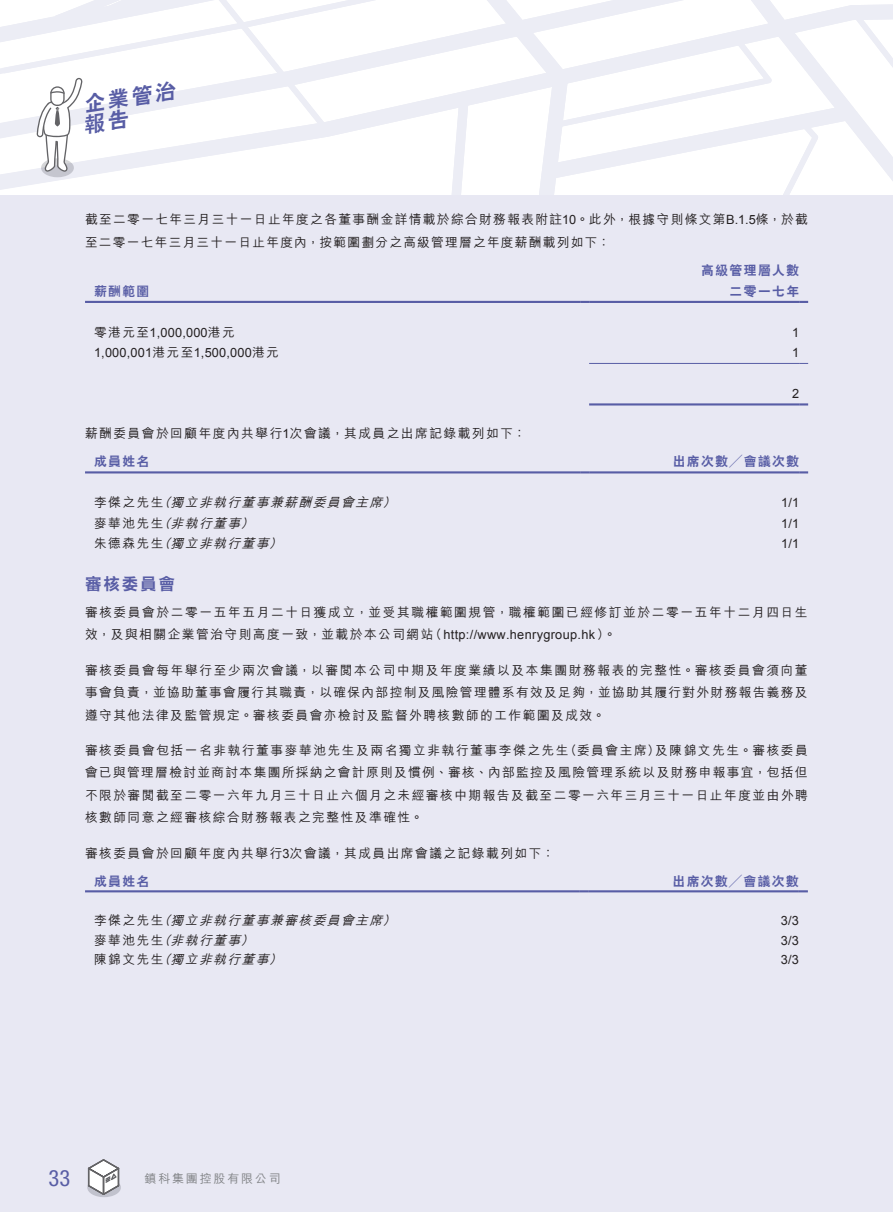
<style>
.page{position:relative;width:893px;height:1212px;background:#fff}
.page>*{position:absolute;margin:0;border:0;box-sizing:border-box;transform-origin:0 0}
.t1{font:condensed 22.5px "Helvetica Neue LT Std";color:#585da5}
.t2{font:800 21px/21.1px "C Hei 2 HK";color:#585da5}
._04___H2{font:800 16.5px "C Hei 2 HK";letter-spacing:.115em;color:#585da5}
._01_Body_Text{font:500 12.75px/22.5px "M Hei HK";letter-spacing:.115em;color:#231f20}
._15_Table_Stub{font:italic 500 12.75px "M Hei HK";color:#231f20}
._15_Table_Stub-2{font:12.75px "Arial";letter-spacing:.015em;color:#231f20}
._31_table_tab_6pt{font:800 12.75px "C Hei 2 HK";letter-spacing:.115em;color:#585da5}
._15_Table_Stub-3{font:500 12.75px "M Hei HK";letter-spacing:.115em;color:#231f20}
._31_table_tab_6pt-2{font:12.75px "Arial";color:#231f20}
._15_Table_Stub-4{font:800 12.75px "C Hei 2 HK";letter-spacing:.115em;color:#585da5}
.t3{font:500 12px "M Hei HK";letter-spacing:.15em;color:#808285}
.s1{font-family:"Arial";font-weight:400}
.s2{font-family:"M Hei HK";font-weight:500}
</style>
<div class="page">
<svg style="left:0;top:0;width:893px;height:196px"></svg>
<div style="left:0;top:196px;width:893px;height:1016px;background:#e8e8f3"></div>
<svg style="left:87px;top:1159px;width:34px;height:38px"></svg>
<svg style="left:37px;top:78px;width:45px;height:99px"></svg>
<hr style="left:85px;top:301px;width:495px;height:2px;background:#585da5">
<svg style="left:580px;top:301px;width:9px;height:2px"></svg>
<hr style="left:589px;top:301px;width:210px;height:2px;background:#585da5">
<svg style="left:799px;top:301px;width:9px;height:2px"></svg>
<hr style="left:589px;top:403px;width:210px;height:2px;background:#585da5">
<svg style="left:799px;top:403px;width:9px;height:2px"></svg>
<hr style="left:589px;top:363px;width:210px;height:1px;background:#585da5">
<hr style="left:85px;top:471px;width:495px;height:2px;background:#585da5">
<svg style="left:580px;top:471px;width:9px;height:2px"></svg>
<hr style="left:589px;top:471px;width:210px;height:2px;background:#585da5">
<svg style="left:799px;top:471px;width:9px;height:2px"></svg>
<hr style="left:85px;top:890px;width:495px;height:2px;background:#585da5">
<svg style="left:580px;top:890px;width:9px;height:2px"></svg>
<hr style="left:589px;top:890px;width:210px;height:2px;background:#585da5">
<svg style="left:799px;top:890px;width:9px;height:2px"></svg>
<h2 class="t2" style="left:79px;top:94px;width:97px;rotate:-8deg">企業管治報告</h2>
<p class="_01_Body_Text" style="left:85px;top:207px;width:724px">截至二零一七年三月三十一日止年度之各董事酬金詳情載於綜合財務報表附註<span class="s1">10</span>。此外，根據守則條文第<span class="s1">B.1.5</span>條，於截至二零一七年三月三十一日止年度內，按範圍劃分之高級管理層之年度薪酬載列如下：</p>
<p class="_31_table_tab_6pt" style="left:701px;top:262px;width:99px">高級管理層人數</p>
<p class="_31_table_tab_6pt" style="left:730px;top:283px;width:71px">二零一七年</p>
<p class="_15_Table_Stub-4" style="left:94px;top:283px;width:57px">薪酬範圍</p>
<p class="_15_Table_Stub-2" style="left:94px;top:324px;width:142px"><span class="s2">零港元至</span>1,000,000<span class="s2">港元</span></p>
<p class="_31_table_tab_6pt-2" style="left:792px;top:324px;width:9px">1</p>
<p class="_15_Table_Stub-2" style="left:94px;top:344px;width:186px">1,000,001<span class="s2">港元至</span>1,500,000<span class="s2">港元</span></p>
<p class="_31_table_tab_6pt-2" style="left:792px;top:344px;width:9px">1</p>
<p class="_31_table_tab_6pt-2" style="left:792px;top:385px;width:9px">2</p>
<p class="_01_Body_Text" style="left:85px;top:421px;width:442px">薪酬委員會於回顧年度內共舉行<span class="s1">1</span>次會議，其成員之出席記錄載列如下：</p>
<p class="_15_Table_Stub-4" style="left:94px;top:453px;width:57px">成員姓名</p>
<p class="_31_table_tab_6pt" style="left:673px;top:453px;width:128px">出席次數╱會議次數</p>
<p class="_15_Table_Stub" style="left:171px;top:493px;width:218px">獨立非執行董事兼薪酬委員會主席</p>
<p class="_15_Table_Stub-3" style="left:94px;top:493px;width:71px">李傑之先生</p>
<p class="_15_Table_Stub" style="left:382px;top:493px;width:19px">(</p>
<p class="_15_Table_Stub" style="left:158px;top:493px;width:19px">（</p>
<p class="_31_table_tab_6pt-2" style="left:781px;top:494px;width:20px">1/1</p>
<p class="_15_Table_Stub-3" style="left:94px;top:514px;width:71px">麥華池先生</p>
<p class="_15_Table_Stub" style="left:171px;top:514px;width:76px">非執行董事</p>
<p class="_15_Table_Stub" style="left:240px;top:514px;width:19px">(</p>
<p class="_15_Table_Stub" style="left:158px;top:514px;width:19px">（</p>
<p class="_31_table_tab_6pt-2" style="left:781px;top:515px;width:20px">1/1</p>
<p class="_15_Table_Stub" style="left:171px;top:534px;width:104px">獨立非執行董事</p>
<p class="_15_Table_Stub-3" style="left:94px;top:534px;width:71px">朱德森先生</p>
<p class="_04___H2" style="left:85px;top:573px;width:92px">審核委員會</p>
<p class="_01_Body_Text" style="left:429px;top:600px;width:380px;text-indent:-344px">審核委員會於二零一五年五月二十日獲成立，並受其職權範圍規管，職權範圍已經修訂並於二零一五年十二月四日生（<span class="s1">http://www.henrygroup.hk</span> 。(</p>
<p class="_15_Table_Stub" style="left:269px;top:534px;width:19px">(</p>
<p class="_15_Table_Stub" style="left:158px;top:534px;width:19px">（</p>
<p class="_31_table_tab_6pt-2" style="left:781px;top:535px;width:20px">1/1</p>
<p class="_01_Body_Text" style="left:85px;top:622px;width:350px">效，及與相關企業管治守則高度一致，並載於本公司網站</p>
<p class="_01_Body_Text" style="left:85px;top:658px;width:724px;text-align:justify">審核委員會每年舉行至少兩次會議，以審閱本公司中期及年度業績以及本集團財務報表的完整性。審核委員會須向董事會負責，並協助董事會履行其職責，以確保內部控制及風險管理體系有效及足夠，並協助其履行對外財務報告義務及遵守其他法律及監管規定。審核委員會亦檢討及監督外聘核數師的工作範圍及成效。</p>
<p class="_01_Body_Text" style="left:655px;top:738px;width:154px">及陳錦文先生。審核委員</p>
<p class="_01_Body_Text" style="left:85px;top:738px;width:724px">審核委員會包括一名非執行董事麥華池先生及兩名獨立非執行董事李傑之先生<br>會已與管理層檢討並商討本集團所採納之會計原則及慣例、審核、內部監控及風險管理系統以及財務申報事宜，包括但不限於審閱截至二零一六年九月三十日止六個月之未經審核中期報告及截至二零一六年三月三十一日止年度並由外聘核數師同意之經審核綜合財務報表之完整性及準確性。</p>
<p class="_01_Body_Text" style="left:85px;top:841px;width:471px">審核委員會於回顧年度內共舉行<span class="s1">3</span>次會議，其成員出席會議之記錄載列如下：</p>
<p class="_31_table_tab_6pt" style="left:672px;top:873px;width:128px">出席次數╱會議次數</p>
<p class="_01_Body_Text" style="left:564px;top:738px;width:97px">（委員會主席）</p>
<p class="_15_Table_Stub-4" style="left:94px;top:873px;width:57px">成員姓名</p>
<p class="_15_Table_Stub" style="left:171px;top:911px;width:218px">獨立非執行董事兼審核委員會主席</p>
<p class="_15_Table_Stub-3" style="left:94px;top:911px;width:71px">李傑之先生</p>
<p class="_15_Table_Stub" style="left:382px;top:911px;width:19px">(</p>
<p class="_15_Table_Stub" style="left:158px;top:911px;width:19px">（</p>
<p class="_31_table_tab_6pt-2" style="left:781px;top:912px;width:20px">3/3</p>
<p class="_15_Table_Stub-3" style="left:94px;top:930px;width:71px">麥華池先生</p>
<p class="_15_Table_Stub" style="left:171px;top:930px;width:76px">非執行董事</p>
<p class="_15_Table_Stub" style="left:240px;top:930px;width:19px">(</p>
<p class="_15_Table_Stub" style="left:158px;top:930px;width:19px">（</p>
<p class="_31_table_tab_6pt-2" style="left:781px;top:932px;width:20px">3/3</p>
<p class="_15_Table_Stub-3" style="left:94px;top:950px;width:71px">陳錦文先生</p>
<p class="_15_Table_Stub" style="left:171px;top:950px;width:104px">獨立非執行董事</p>
<p class="_15_Table_Stub" style="left:269px;top:950px;width:19px">(</p>
<p class="_15_Table_Stub" style="left:158px;top:950px;width:19px">（</p>
<p class="_31_table_tab_6pt-2" style="left:781px;top:951px;width:20px">3/3</p>
<h1 class="t1" style="left:48px;top:1164px;width:23px">33</h1>
<p class="t3" style="left:145px;top:1169px;width:138px">鎮科集團控股有限公司</p>
</div>
